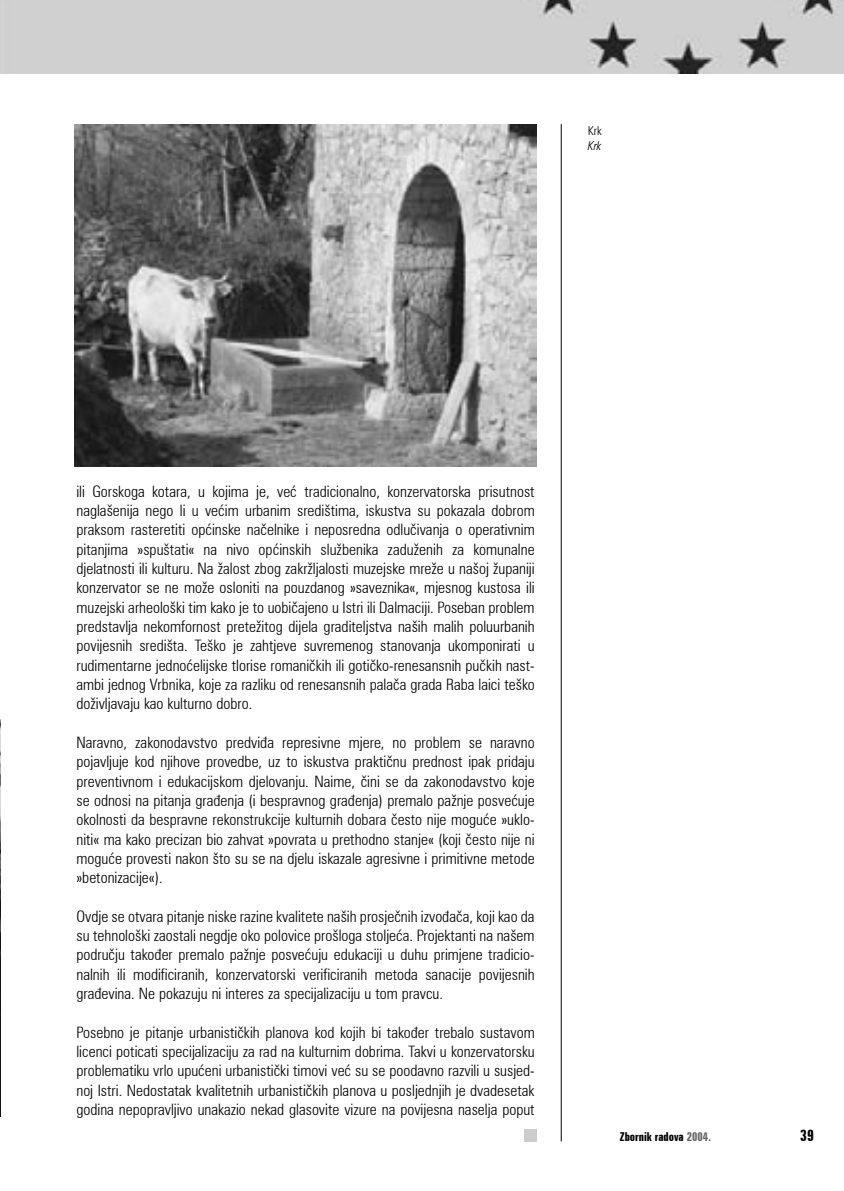
<style>
.page{position:relative;width:844px;height:1191px;background:#fff}
.page>*{position:absolute;margin:0;border:0;box-sizing:border-box;transform-origin:0 0}
.t1{font:300 condensed 15.75px/19.2px "Zurich BT";color:#000;text-align:justify}
.t2{font:700 extra-condensed 15.75px "Zurich BT";color:#000}
.t3{font:700 extra-condensed 12.25px "Zurich BT";color:#000}
.t4{font:300 condensed 12.25px "Zurich BT";color:#000}
.t5{font:italic 300 condensed 12.25px "Zurich BT";color:#000}
.s1{color:#666}
</style>
<div class="page">
<div style="left:0;top:0;width:843px;height:74px;background:#d0d0d0"></div>
<hr style="left:560px;top:124px;width:1px;height:1017px;background:#000">
<img style="left:75px;top:124px;width:461px;height:342px">
<div style="left:524px;top:1129px;width:12px;height:12px;background:#ccc"></div>
<img style="left:0;top:719px;width:1px;height:397px">
<p class="t4" style="left:587px;top:123px;width:16px">Krk</p>
<p class="t5" style="left:587px;top:138px;width:15px">Krk</p>
<p class="t1" style="left:76px;top:481px;width:459px">ili Gorskoga kotara, u kojima je, veæ tradicionalno, konzervatorska prisutnost naglašenija nego li u veæim urbanim središtima, iskustva su pokazala dobrom praksom rasteretiti opæinske naèelnike i neposredna odluèivanja o operativnim pitanjima »spuštati« na nivo opæinskih službenika zaduženih za komunalne djelatnosti ili kulturu. Na žalost zbog zakržljalosti muzejske mreže u našoj županiji konzervator se ne može osloniti na pouzdanog »saveznika«, mjesnog kustosa ili muzejski arheološki tim kako je to uobièajeno u Istri ili Dalmaciji. Poseban problem predstavlja nekomfornost pretežitog dijela graditeljstva naših malih poluurbanih povijesnih središta. Teško je zahtjeve suvremenog stanovanja ukomponirati u rudimentarne jednoæelijske tlorise romanièkih ili gotièko-renesansnih puèkih nast&shy;ambi jednog Vrbnika, koje za razliku od renesansnih palaèa grada Raba laici teško doživljavaju kao kulturno dobro.</p>
<p class="t1" style="left:76px;top:732px;width:459px">Naravno, zakonodavstvo predviða represivne mjere, no problem se naravno pojavljuje kod njihove provedbe, uz to iskustva praktiènu prednost ipak pridaju preventivnom i edukacijskom djelovanju. Naime, èini se da zakonodavstvo koje se odnosi na pitanja graðenja (i bespravnog graðenja) premalo pažnje posveæuje okolnosti da bespravne rekonstrukcije kulturnih dobara èesto nije moguæe »uklo&shy;niti« ma kako precizan bio zahvat »povrata u prethodno stanje« (koji èesto nije ni moguæe provesti nakon što su se na djelu iskazale agresivne i primitivne metode »betonizacije«).</p>
<p class="t1" style="left:76px;top:906px;width:459px">Ovdje se otvara pitanje niske razine kvalitete naših prosjeènih izvoðaèa, koji kao da su tehnološki zaostali negdje oko polovice prošloga stoljeæa. Projektanti na našem podruèju takoðer premalo pažnje posveæuju edukaciji u duhu primjene tradicio&shy;nalnih ili modificiranih, konzervatorski verificiranih metoda sanacije povijesnih graðevina. Ne pokazuju ni interes za specijalizaciju u tom pravcu.</p>
<p class="t1" style="left:76px;top:1022px;width:459px">Posebno je pitanje urbanistièkih planova kod kojih bi takoðer trebalo sustavom licenci poticati specijalizaciju za rad na kulturnim dobrima. Takvi u konzervatorsku problematiku vrlo upuæeni urbanistièki timovi veæ su se poodavno razvili u susjed&shy;noj Istri. Nedostatak kvalitetnih urbanistièkih planova u posljednjih je dvadesetak godina nepopravljivo unakazio nekad glasovite vizure na povijesna naselja poput</p>
<p class="t3" style="left:619px;top:1130px;width:92px">Zbornik radova <span class="s1">2004.</span></p>
<p class="t2" style="left:799px;top:1126px;width:15px">39</p>
</div>
